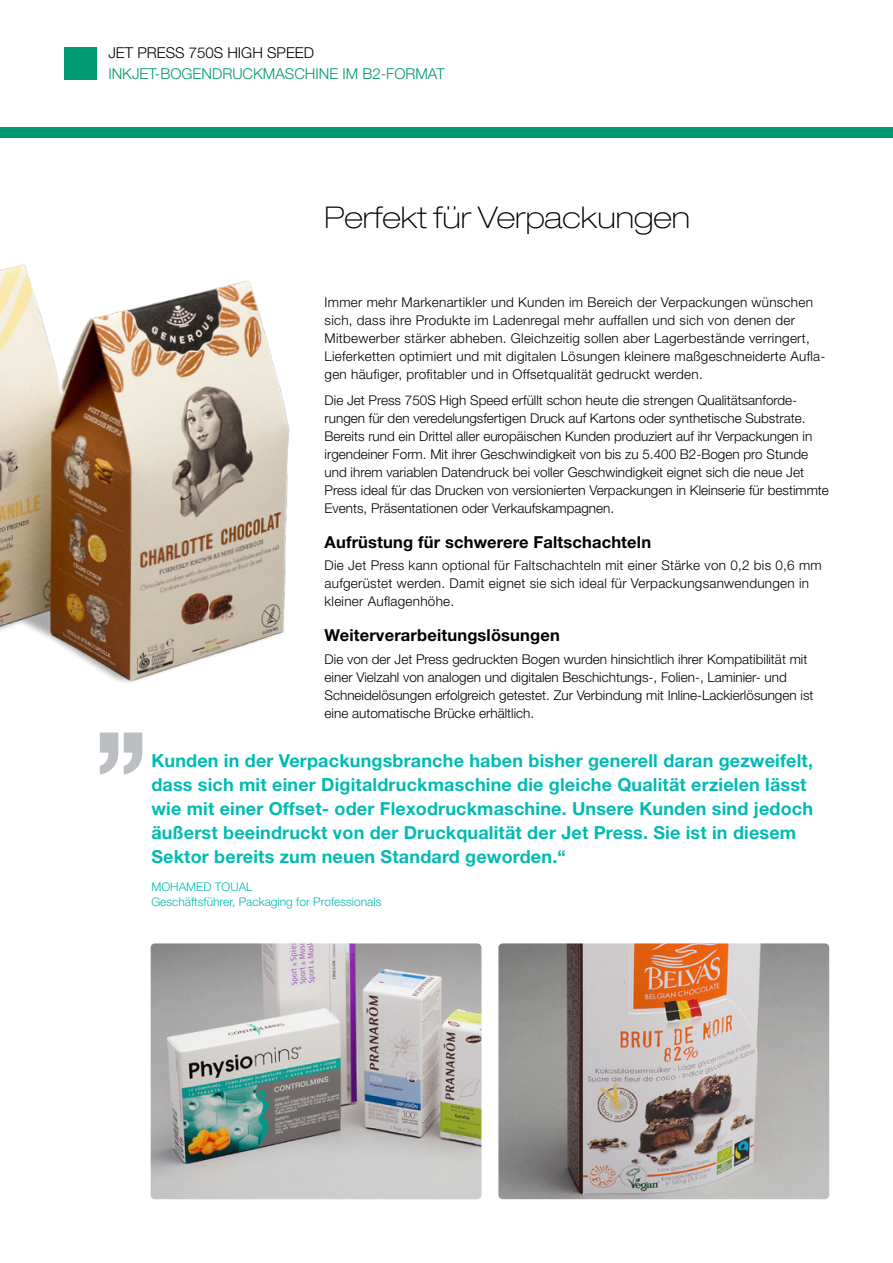
<style>
.page{position:relative;width:893px;height:1263px;background:#fff}
.page>*{position:absolute;margin:0;border:0;box-sizing:border-box;transform-origin:0 0}
.Page_-_header{font:100 expanded 30px "Helvetica Neue LT Pro";color:#000}
.Content_-_Quote{font:700 18px/24px "Helvetica Neue LT Pro";letter-spacing:.01em;color:#00bbb3}
.Page_-_para_heading{font:700 16.5px "Helvetica Neue LT Pro";letter-spacing:.01em;color:#000}
.t1{font:300 15px "Helvetica Neue LT Pro";color:#00986e}
.t2{font:300 15px "Helvetica Neue LT Pro";color:#000}
.Page_-_body_text{font:300 13.5px/18px "Helvetica Neue LT Pro";color:#000}
.Page_-_body_text-2{font:300 13.5px/18px "Helvetica Neue LT Pro";letter-spacing:.02em;color:#000}
.Content_-_Quote-2{font:300 12px/15px "Helvetica Neue LT Pro";color:#00bbb3}
</style>
<div class="page">
<div style="left:0;top:128px;width:893px;height:10px;background:#00986e"></div>
<div style="left:64px;top:47px;width:33px;height:33px;background:#00986e"></div>
<img style="left:151px;top:943px;width:330px;height:256px">
<img style="left:498px;top:943px;width:331px;height:256px">
<svg style="left:100px;top:732px;width:43px;height:42px"></svg>
<img style="left:0;top:264px;width:290px;height:419px">
<p class="t2" style="left:108px;top:44px;width:207px">JET PRESS 750S HIGH SPEED</p>
<p class="t1" style="left:108px;top:65px;width:338px">INKJET-BOGENDRUCKMASCHINE IM B2-FORMAT</p>
<p class="Page_-_header" style="left:325px;top:199px;width:367px">Perfekt für Verpackungen</p>
<p class="Page_-_body_text-2" style="left:325px;top:292px;width:502px">Immer mehr Markenartikler und Kunden im Bereich der Verpackungen wünschen sich, dass ihre Produkte im Ladenregal mehr auffallen und sich von denen der Mitbewerber stärker abheben. Gleichzeitig sollen aber Lagerbestände verringert, Lieferketten optimiert und mit digitalen Lösungen kleinere maßgeschneiderte Aufla&shy;gen häufiger, profitabler und in Offsetqualität gedruckt werden.</p>
<p class="Page_-_body_text" style="left:325px;top:391px;width:506px">Die Jet Press 750S High Speed erfüllt schon heute die strengen Qualitätsanforde&shy;rungen für den veredelungsfertigen Druck auf Kartons oder synthetische Substrate.<br>Bereits rund ein Drittel aller europäischen Kunden produziert auf ihr Verpackungen in irgendeiner Form. Mit ihrer Geschwindigkeit von bis zu 5.400 B2-Bogen pro Stunde und ihrem variablen Datendruck bei voller Geschwindigkeit eignet sich die neue Jet Press ideal für das Drucken von versionierten Verpackungen in Kleinserie für bestimmte Events, Präsentationen oder Verkaufskampagnen.</p>
<p class="Page_-_para_heading" style="left:325px;top:532px;width:328px">Aufrüstung für schwerere Faltschachteln</p>
<p class="Page_-_body_text-2" style="left:325px;top:556px;width:499px">Die Jet Press kann optional für Faltschachteln mit einer Stärke von 0,2 bis 0,6 mm aufgerüstet werden. Damit eignet sie sich ideal für Verpackungsanwendungen in kleiner Auflagenhöhe.</p>
<p class="Page_-_para_heading" style="left:325px;top:625px;width:237px">Weiterverarbeitungslösungen</p>
<p class="Page_-_body_text" style="left:325px;top:649px;width:490px">Die von der Jet Press gedruckten Bogen wurden hinsichtlich ihrer Kompatibilität mit einer Vielzahl von analogen und digitalen Beschichtungs-, Folien-, Laminier- und Schneidelösungen erfolgreich getestet. Zur Verbindung mit Inline-Lackierlösungen ist eine automatische Brücke erhältlich.</p>
<p class="Content_-_Quote" style="left:151px;top:748px;width:663px">Kunden in der Verpackungsbranche haben bisher generell daran gezweifelt, dass sich mit einer Digitaldruckmaschine die gleiche Qualität erzielen lässt wie mit einer Offset- oder Flexodruckmaschine. Unsere Kunden sind jedoch äußerst beeindruckt von der Druckqualität der Jet Press. Sie ist in diesem Sektor bereits zum neuen Standard geworden.“</p>
<p class="Content_-_Quote-2" style="left:151px;top:879px;width:232px">MOHAMED TOUAL<br>Geschäftsführer, Packaging for Professionals</p>
</div>
